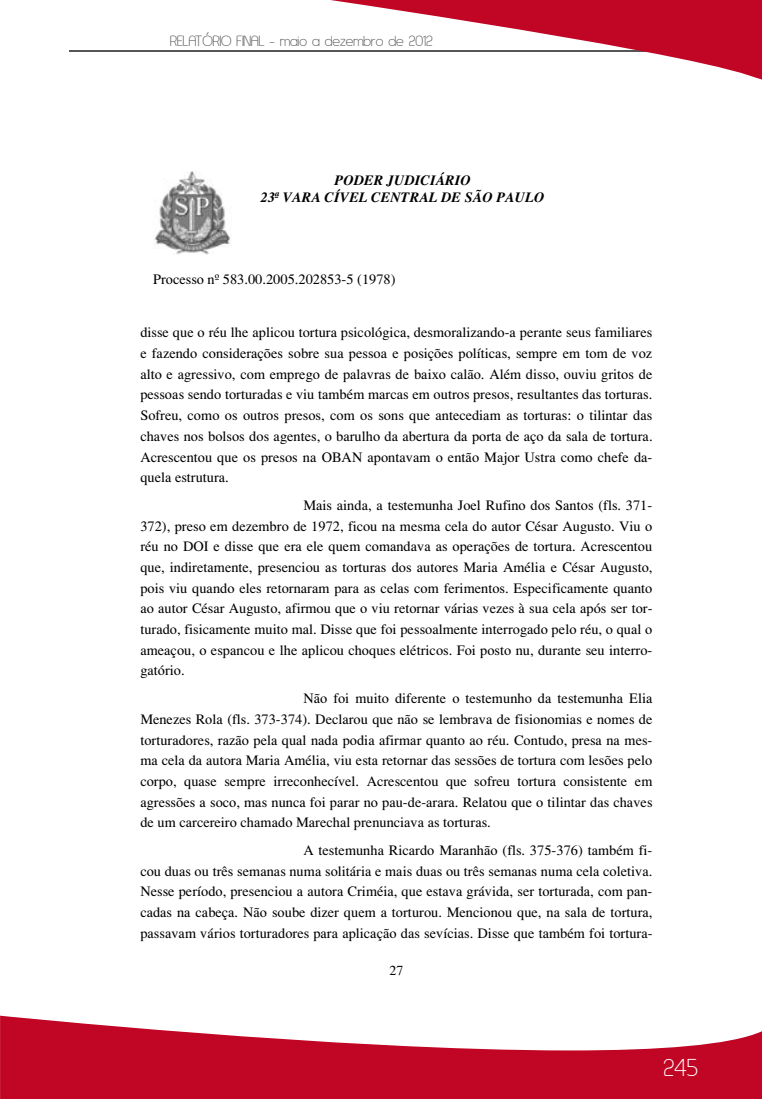
<style>
.page{position:relative;width:762px;height:1099px;background:#fff}
.page>*{position:absolute;margin:0;border:0;box-sizing:border-box;transform-origin:0 0}
.t1{font:28.75px "Asenine";color:#fff}
.t2{font:17.5px "Asenine";color:#565656}
.t3{font:14.38px/20.8px "Times";color:#000;text-align:justify}
.t4{font:italic 700 14.38px/16.5px "Times";color:#000;text-align:center}
.t5{font:13.75px "Times";color:#000}
</style>
<div class="page">
<svg style="left:0;top:1015px;width:762px;height:83px;fill:#c10525"></svg>
<hr style="left:69px;top:51px;width:629px;height:1px;background:#565656">
<svg style="left:267px;top:0;width:495px;height:80px"></svg>
<img style="left:153px;top:171px;width:79px;height:84px">
<p class="t2" style="left:170px;top:32px;width:264px">RelatóRio Final - maio a dezembro de 2012</p>
<p class="t4" style="left:261px;top:172px;width:285px">PODER JUDICIÁRIO<br>23ª VARA CÍVEL CENTRAL DE SÃO PAULO</p>
<p class="t3" style="left:153px;top:269px;width:244px">Processo nº 583.00.2005.202853-5 (1978)</p>
<p class="t3" style="left:140px;top:322px;width:514px">disse que o réu lhe aplicou tortura psicológica, desmoralizando-a perante seus familiares e fazendo considerações sobre sua pessoa e posições políticas, sempre em tom de voz alto e agressivo, com emprego de palavras de baixo calão. Além disso, ouviu gritos de pessoas sendo torturadas e viu também marcas em outros presos, resultantes das torturas.<br>Sofreu, como os outros presos, com os sons que antecediam as torturas: o tilintar das chaves nos bolsos dos agentes, o barulho da abertura da porta de aço da sala de tortura.<br>Acrescentou que os presos na OBAN apontavam o então Major Ustra como chefe da&shy;quela estrutura.</p>
<p class="t3" style="left:140px;top:494px;width:513px;text-indent:163px">Mais ainda, a testemunha Joel Rufino dos Santos (fls. 371- 372), preso em dezembro de 1972, ficou na mesma cela do autor César Augusto. Viu o réu no DOI e disse que era ele quem comandava as operações de tortura. Acrescentou que, indiretamente, presenciou as torturas dos autores Maria Amélia e César Augusto, pois viu quando eles retornaram para as celas com ferimentos. Especificamente quanto ao autor César Augusto, afirmou que o viu retornar várias vezes à sua cela após ser tor&shy;turado, fisicamente muito mal. Disse que foi pessoalmente interrogado pelo réu, o qual o ameaçou, o espancou e lhe aplicou choques elétricos. Foi posto nu, durante seu interro&shy;gatório.</p>
<p class="t3" style="left:140px;top:688px;width:514px;text-indent:163px">Não foi muito diferente o testemunho da testemunha Elia Menezes Rola (fls. 373-374). Declarou que não se lembrava de fisionomias e nomes de torturadores, razão pela qual nada podia afirmar quanto ao réu. Contudo, presa na mes&shy;ma cela da autora Maria Amélia, viu esta retornar das sessões de tortura com lesões pelo corpo, quase sempre irreconhecível. Acrescentou que sofreu tortura consistente em agressões a soco, mas nunca foi parar no pau-de-arara. Relatou que o tilintar das chaves de um carcereiro chamado Marechal prenunciava as torturas.</p>
<p class="t3" style="left:140px;top:839px;width:514px;text-indent:163px">A testemunha Ricardo Maranhão (fls. 375-376) também fi&shy;cou duas ou três semanas numa solitária e mais duas ou três semanas numa cela coletiva.<br>Nesse período, presenciou a autora Criméia, que estava grávida, ser torturada, com pan&shy;cadas na cabeça. Não soube dizer quem a torturou. Mencionou que, na sala de tortura, passavam vários torturadores para aplicação das sevícias. Disse que também foi tortura-</p>
<p class="t5" style="left:389px;top:962px;width:15px">27</p>
<h1 class="t1" style="left:663px;top:1052px;width:36px">245</h1>
</div>
